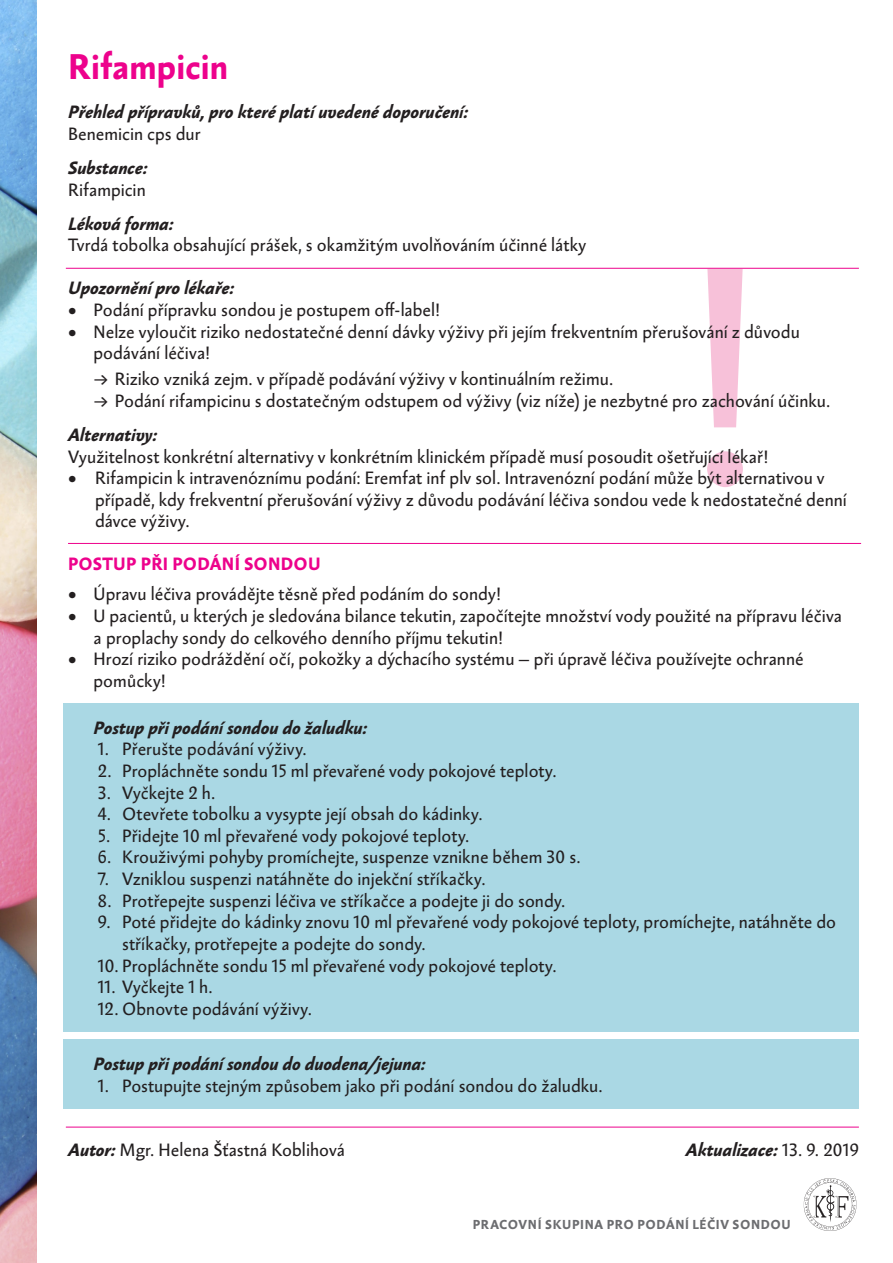
<style>
.page{position:relative;width:893px;height:1263px;background:#fff}
.page>*{position:absolute;margin:0;border:0;box-sizing:border-box;transform-origin:0 0}
.t1{font:311.4px "Jannon Sans Text";color:#f7c1d9}
.Název_Léku{font:700 36px "Jannon Sans Text";color:#ed028c}
.Text_větší_mezera{font:18px/21.6px "Jannon Sans Text";color:#231f20}
.Malé_nadpisy{font:italic 700 18px "Jannon Sans Text";color:#231f20}
.Postup_Sonda_rámeček{font:italic 700 18px "Jannon Sans Text";color:#231f20}
.Autor{font:18px "Jannon Sans Text";color:#231f20}
.Text{font:18px "Jannon Sans Text";color:#231f20}
.Postup_Sonda{font:700 18px "Jannon Sans Text";letter-spacing:.01em;color:#ed028c}
.Autor-2{font:italic 700 18px "Jannon Sans Text";color:#231f20}
.t2{font:700 13.2px "Jannon Sans Text";letter-spacing:.045em;color:#6c6d70}
.s1{font-weight:700;font-style:italic}
.s2{font-weight:400;font-style:normal}
</style>
<div class="page">
<img style="left:0;top:0;width:36px;height:1263px">
<svg style="left:804px;top:1178px;width:53px;height:53px"></svg>
<div style="left:64px;top:703px;width:795px;height:70px;background:#aad8e4"></div>
<div style="left:64px;top:768px;width:795px;height:69px;background:#aad8e4"></div>
<div style="left:64px;top:833px;width:795px;height:69px;background:#aad8e4"></div>
<div style="left:64px;top:876px;width:795px;height:91px;background:#aad8e4"></div>
<div style="left:64px;top:962px;width:795px;height:70px;background:#aad8e4"></div>
<div style="left:64px;top:1039px;width:795px;height:70px;background:#aad8e4"></div>
<hr style="left:66px;top:268px;width:793px;height:1px;background:#ed028c">
<hr style="left:68px;top:543px;width:793px;height:1px;background:#ed028c">
<hr style="left:66px;top:1127px;width:793px;height:1px;background:#ed028c">
<p class="Název_Léku" style="left:68px;top:45px;width:162px">Rifampicin</p>
<p class="Malé_nadpisy" style="left:68px;top:101px;width:402px">Přehled přípravků, pro které platí uvedené doporučení:</p>
<p class="Text" style="left:68px;top:122px;width:134px">Benemicin cps dur</p>
<p class="Malé_nadpisy" style="left:68px;top:157px;width:81px">Substance:</p>
<p class="Text" style="left:68px;top:178px;width:79px">Rifampicin</p>
<p class="Malé_nadpisy" style="left:68px;top:213px;width:107px">Léková forma:</p>
<p class="Text_větší_mezera" style="left:68px;top:234px;width:520px">Tvrdá tobolka obsahující prášek, s okamžitým uvolňováním účinné látky</p>
<p class="Malé_nadpisy" style="left:68px;top:277px;width:168px">Upozornění pro lékaře:</p>
<p class="Text_větší_mezera" style="left:68px;top:299px;width:374px">• Podání přípravku sondou je postupem off-label!</p>
<p class="Text_větší_mezera" style="left:94px;top:320px;width:708px;text-indent:-26px">• Nelze vyloučit riziko nedostatečné denní dávky výživy při jejím frekventním přerušování z důvodu podávání léčiva!</p>
<p class="Text_větší_mezera" style="left:94px;top:368px;width:521px">→ Riziko vzniká zejm. v případě podávání výživy v kontinuálním režimu.</p>
<p class="Text_větší_mezera" style="left:94px;top:389px;width:738px">→ Podání rifampicinu s dostatečným odstupem od výživy (viz níže) je nezbytné pro zachování účinku.</p>
<p class="Malé_nadpisy" style="left:68px;top:424px;width:91px">Alternativy:</p>
<p class="Text_větší_mezera" style="left:68px;top:445px;width:702px">Využitelnost konkrétní alternativy v konkrétním klinickém případě musí posoudit ošetřující lékař!</p>
<p class="Text_větší_mezera" style="left:95px;top:467px;width:753px;text-indent:-27px">• Rifampicin k intravenóznímu podání: Eremfat inf plv sol. Intravenózní podání může být alternativou v případě, kdy frekventní přerušování výživy z důvodu podávání léčiva sondou vede k nedostatečné denní dávce výživy.</p>
<p class="Postup_Sonda" style="left:68px;top:553px;width:254px">POSTUP PŘI PODÁNÍ SONDOU</p>
<p class="Text_větší_mezera" style="left:68px;top:583px;width:435px">• Úpravu léčiva provádějte těsně před podáním do sondy!</p>
<p class="Text_větší_mezera" style="left:94px;top:605px;width:750px;text-indent:-26px">• U pacientů, u kterých je sledována bilance tekutin, započítejte množství vody použité na přípravu léčiva a proplachy sondy do celkového denního příjmu tekutin!</p>
<p class="Text_větší_mezera" style="left:94px;top:648px;width:712px;text-indent:-26px">• Hrozí riziko podráždění očí, pokožky a dýchacího systému – při úpravě léčiva používejte ochranné pomůcky!</p>
<p class="Postup_Sonda_rámeček" style="left:94px;top:717px;width:275px">Postup při podání sondou do žaludku:</p>
<p class="Text_větší_mezera" style="left:98px;top:738px;width:211px">1. Přerušte podávání výživy.</p>
<p class="Text_větší_mezera" style="left:98px;top:760px;width:460px">2. Propláchněte sondu 15 ml převařené vody pokojové teploty.</p>
<p class="Text_větší_mezera" style="left:98px;top:781px;width:119px">3. Vyčkejte 2 h.</p>
<p class="Text_větší_mezera" style="left:98px;top:803px;width:386px">4. Otevřete tobolku a vysypte její obsah do kádinky.</p>
<p class="Text_větší_mezera" style="left:98px;top:825px;width:373px">5. Přidejte 10 ml převařené vody pokojové teploty.</p>
<p class="Text_větší_mezera" style="left:98px;top:846px;width:484px">6. Krouživými pohyby promíchejte, suspenze vznikne během 30 s.</p>
<p class="Text_větší_mezera" style="left:98px;top:868px;width:389px">7. Vzniklou suspenzi natáhněte do injekční stříkačky.</p>
<p class="Text_větší_mezera" style="left:98px;top:889px;width:469px">8. Protřepejte suspenzi léčiva ve stříkačce a podejte ji do sondy.</p>
<p class="Text_větší_mezera" style="left:122px;top:911px;width:715px;text-indent:-24px">9. Poté přidejte do kádinky znovu 10 ml převařené vody pokojové teploty, promíchejte, natáhněte do stříkačky, protřepejte a podejte do sondy.</p>
<p class="Text_větší_mezera" style="left:98px;top:954px;width:460px">10. Propláchněte sondu 15 ml převařené vody pokojové teploty.</p>
<p class="Text_větší_mezera" style="left:98px;top:976px;width:116px">11. Vyčkejte 1 h.</p>
<p class="Text_větší_mezera" style="left:98px;top:997px;width:216px">12. Obnovte podávání výživy.</p>
<p class="Postup_Sonda_rámeček" style="left:94px;top:1053px;width:334px">Postup při podání sondou do duodena/jejuna:</p>
<p class="Text_větší_mezera" style="left:98px;top:1075px;width:506px">1. Postupujte stejným způsobem jako při podání sondou do žaludku.</p>
<p class="t1" style="left:680px;top:183px;width:91px">!</p>
<p class="Autor" style="left:68px;top:1139px;width:279px"><span class="s1">Autor:</span> Mgr. Helena Šťastná Koblihová</p>
<p class="Autor-2" style="left:686px;top:1139px;width:175px">Aktualizace: <span class="s2">13. 9. 2019</span></p>
<p class="t2" style="left:473px;top:1216px;width:320px">PRACOVNÍ SKUPINA PRO PODÁNÍ LÉČIV SONDOU</p>
</div>
